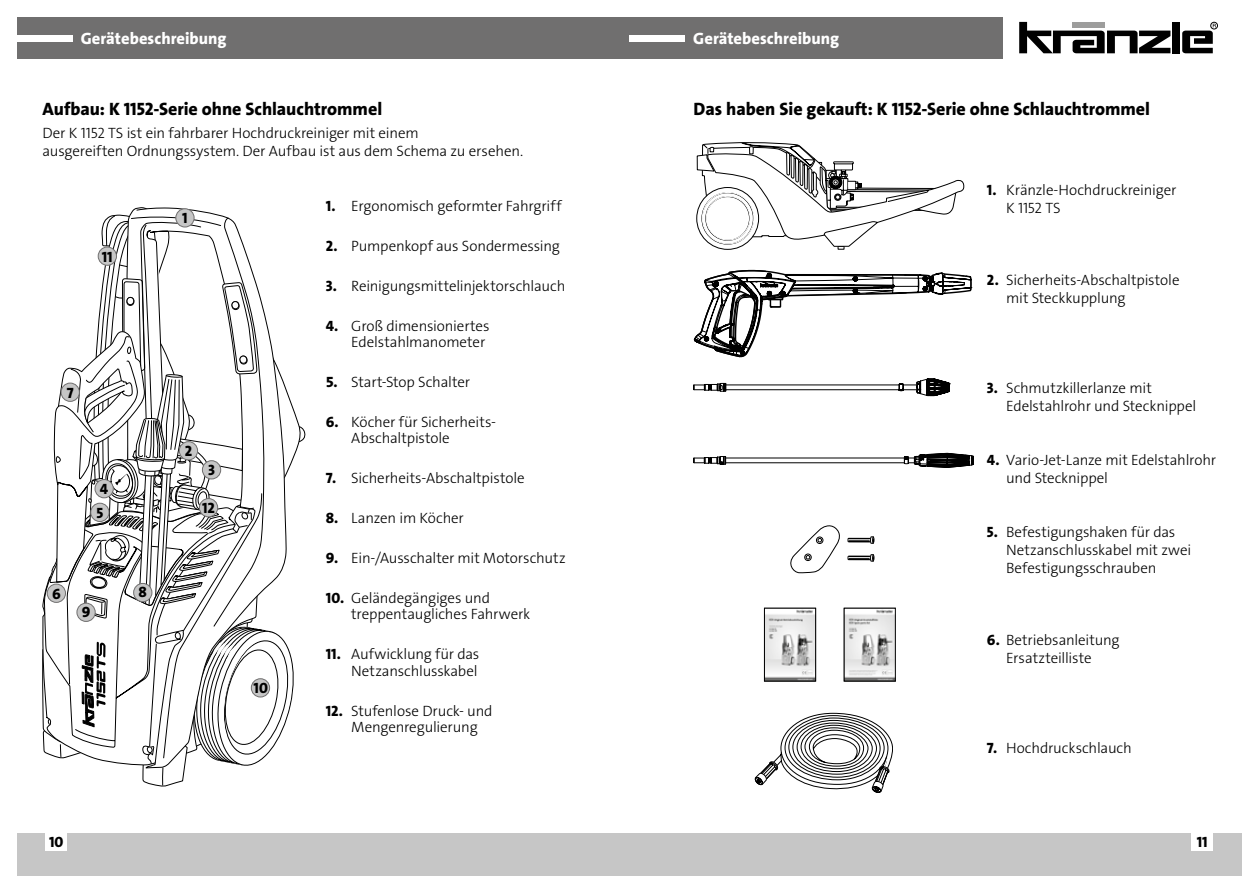
<style>
.page{position:relative;width:1259px;height:893px;background:#fff}
.page>*{position:absolute;margin:0;border:0;box-sizing:border-box;transform-origin:0 0}
.t1{font:18px "The Sans LP8 Ex Bld";color:#000}
.t2{font:16.5px "The Sans LP8 Ex Bld";color:#fff}
.t3{font:15px/18px "The Sans LP3 Lig";letter-spacing:-.01em;color:#000}
.t4{font:15px "The Sans LP8 Ex Bld";color:#000}
.s1{font-family:"The Sans LP8 Ex Bld"}
</style>
<div class="page">
<div style="left:629px;top:833px;width:613px;height:43px;background:#c6c6c6"></div>
<div style="left:17px;top:833px;width:612px;height:43px;background:#c6c6c6"></div>
<div style="left:1191px;top:833px;width:22px;height:18px;background:#fff"></div>
<div style="left:46px;top:833px;width:21px;height:18px;background:#fff"></div>
<div style="left:17px;top:17px;width:985px;height:41px;background:#706f6f"></div>
<div style="left:17px;top:35px;width:55px;height:6px;background:#fff"></div>
<div style="left:629px;top:35px;width:56px;height:6px;background:#fff"></div>
<svg style="left:1019px;top:22px;width:151px;height:31px"></svg>
<div style="left:1172px;top:22px;width:7px;height:31px;background:#000"></div>
<div style="left:1210px;top:22px;width:7px;height:7px;border:1px solid #000;border-radius:50%"></div>
<svg style="left:1182px;top:24px;width:34px;height:29px"></svg>
<svg style="left:43px;top:207px;width:262px;height:579px"></svg>
<div style="left:176px;top:209px;width:18px;height:18px;background:#c6c6c6;border-radius:50%"></div>
<div style="left:175px;top:208px;width:19px;height:19px;border:1px solid #706f6f;border-radius:50%"></div>
<div style="left:179px;top:442px;width:19px;height:18px;background:#c6c6c6;border-radius:50%"></div>
<div style="left:179px;top:441px;width:19px;height:19px;border:1px solid #706f6f;border-radius:50%"></div>
<div style="left:202px;top:461px;width:19px;height:18px;background:#c6c6c6;border-radius:50%"></div>
<div style="left:202px;top:460px;width:19px;height:19px;border:1px solid #706f6f;border-radius:50%"></div>
<div style="left:134px;top:583px;width:18px;height:19px;background:#c6c6c6;border-radius:50%"></div>
<div style="left:133px;top:583px;width:19px;height:19px;border:1px solid #706f6f;border-radius:50%"></div>
<div style="left:95px;top:479px;width:18px;height:19px;background:#c6c6c6;border-radius:50%"></div>
<div style="left:95px;top:479px;width:19px;height:19px;border:1px solid #706f6f;border-radius:50%"></div>
<div style="left:47px;top:584px;width:18px;height:18px;background:#c6c6c6;border-radius:50%"></div>
<div style="left:47px;top:584px;width:19px;height:19px;border:1px solid #706f6f;border-radius:50%"></div>
<div style="left:61px;top:383px;width:18px;height:18px;background:#c6c6c6;border-radius:50%"></div>
<div style="left:61px;top:383px;width:19px;height:19px;border:1px solid #706f6f;border-radius:50%"></div>
<div style="left:77px;top:603px;width:18px;height:18px;background:#c6c6c6;border-radius:50%"></div>
<div style="left:77px;top:603px;width:19px;height:19px;border:1px solid #706f6f;border-radius:50%"></div>
<div style="left:251px;top:679px;width:19px;height:18px;background:#c6c6c6;border-radius:50%"></div>
<div style="left:251px;top:678px;width:19px;height:19px;border:1px solid #706f6f;border-radius:50%"></div>
<div style="left:199px;top:499px;width:19px;height:18px;background:#c6c6c6;border-radius:50%"></div>
<div style="left:199px;top:498px;width:19px;height:19px;border:1px solid #706f6f;border-radius:50%"></div>
<div style="left:98px;top:247px;width:18px;height:18px;background:#c6c6c6;border-radius:50%"></div>
<div style="left:98px;top:247px;width:19px;height:19px;border:1px solid #706f6f;border-radius:50%"></div>
<div style="left:91px;top:503px;width:18px;height:18px;background:#c6c6c6;border-radius:50%"></div>
<div style="left:90px;top:503px;width:19px;height:19px;border:1px solid #706f6f;border-radius:50%"></div>
<svg style="left:790px;top:526px;width:84px;height:47px"></svg>
<svg style="left:755px;top:713px;width:138px;height:80px"></svg>
<img style="left:766px;top:610px;width:48px;height:69px">
<img style="left:846px;top:610px;width:47px;height:69px">
<div style="left:764px;top:608px;width:52px;height:73px;border:1px solid #000"></div>
<svg style="left:693px;top:142px;width:281px;height:326px"></svg>
<p class="t2" style="left:81px;top:28px;width:147px">Gerätebeschreibung</p>
<p class="t2" style="left:693px;top:28px;width:147px">Gerätebeschreibung</p>
<p class="t1" style="left:43px;top:98px;width:341px">Aufbau: K 1152-Serie ohne Schlauchtrommel</p>
<p class="t3" style="left:43px;top:124px;width:482px">Der K 1152 TS ist ein fahrbarer Hochdruckreiniger mit einem<br>ausgereiften Ordnungssystem. Der Aufbau ist aus dem Schema zu ersehen.</p>
<p class="t4" style="left:102px;top:247px;width:12px">11</p>
<p class="t4" style="left:182px;top:208px;width:7px">1</p>
<p class="t4" style="left:67px;top:383px;width:8px">7</p>
<p class="t4" style="left:100px;top:479px;width:10px">4</p>
<p class="t4" style="left:96px;top:503px;width:8px">5</p>
<p class="t4" style="left:52px;top:584px;width:10px">6</p>
<p class="t4" style="left:82px;top:603px;width:10px">9</p>
<p class="t4" style="left:139px;top:583px;width:10px">8</p>
<p class="t4" style="left:185px;top:441px;width:9px">2</p>
<p class="t4" style="left:208px;top:460px;width:8px">3</p>
<p class="t4" style="left:202px;top:498px;width:14px">12</p>
<p class="t4" style="left:253px;top:679px;width:16px">10</p>
<p class="t3" style="left:326px;top:197px;width:237px"><span class="s1">1.</span> Ergonomisch geformter Fahrgriff</p>
<p class="t3" style="left:326px;top:237px;width:236px"><span class="s1">2.</span> Pumpenkopf aus Sondermessing</p>
<p class="t3" style="left:326px;top:277px;width:241px"><span class="s1">3.</span> Reinigungsmittelinjektorschlauch</p>
<p class="t3" style="left:326px;top:317px;width:165px;line-height:16.5px;text-align:right"><span class="s1">4.</span> Groß dimensioniertes<br>Edelstahlmanometer</p>
<p class="t3" style="left:326px;top:373px;width:146px"><span class="s1">5.</span> Start-Stop Schalter</p>
<p class="t3" style="left:351px;top:414px;width:146px;line-height:16.5px;text-indent:-25px"><span class="s1">6.</span> Köcher für Sicherheits-<br>Abschaltpistole</p>
<p class="t3" style="left:326px;top:469px;width:200px"><span class="s1">7.</span> Sicherheits-Abschaltpistole</p>
<p class="t3" style="left:326px;top:509px;width:140px"><span class="s1">8.</span> Lanzen im Köcher</p>
<p class="t3" style="left:326px;top:549px;width:241px"><span class="s1">9.</span> Ein-/Ausschalter mit Motorschutz</p>
<p class="t3" style="left:351px;top:590px;width:181px;line-height:16.5px;text-indent:-25px"><span class="s1">10.</span> Geländegängiges und treppentaugliches Fahrwerk</p>
<p class="t3" style="left:326px;top:646px;width:155px;line-height:16.5px;text-align:right"><span class="s1">11.</span> Aufwicklung für das<br>Netzanschlusskabel</p>
<p class="t3" style="left:351px;top:702px;width:143px;line-height:16.5px;text-indent:-26px"><span class="s1">12.</span> Stufenlose Druck- und<br>Mengenregulierung</p>
<p class="t1" style="left:693px;top:98px;width:458px">Das haben Sie gekauft: K 1152-Serie ohne Schlauchtrommel</p>
<p class="t3" style="left:1006px;top:181px;width:172px;text-indent:-19px"><span class="s1">1.</span> Kränzle-Hochdruckreiniger<br>K 1152 TS</p>
<p class="t3" style="left:1006px;top:271px;width:175px;text-indent:-19px"><span class="s1">2.</span> Sicherheits-Abschaltpistole mit Steckkupplung</p>
<p class="t3" style="left:1006px;top:379px;width:192px;text-indent:-19px"><span class="s1">3.</span> Schmutzkillerlanze mit<br>Edelstahlrohr und Stecknippel</p>
<p class="t3" style="left:1006px;top:451px;width:211px;text-indent:-19px"><span class="s1">4.</span> Vario-Jet-Lanze mit Edelstahlrohr und Stecknippel</p>
<p class="t3" style="left:1006px;top:523px;width:187px;text-indent:-19px"><span class="s1">5.</span> Befestigungshaken für das<br>Netzanschlusskabel mit zwei<br>Befestigungsschrauben</p>
<p class="t3" style="left:987px;top:631px;width:134px;text-align:center"><span class="s1">6.</span> Betriebsanleitung<br>Ersatzteilliste</p>
<p class="t3" style="left:987px;top:739px;width:146px"><span class="s1">7.</span> Hochdruckschlauch</p>
<p class="t4" style="left:49px;top:832px;width:16px">10</p>
<p class="t4" style="left:1196px;top:832px;width:12px">11</p>
</div>
